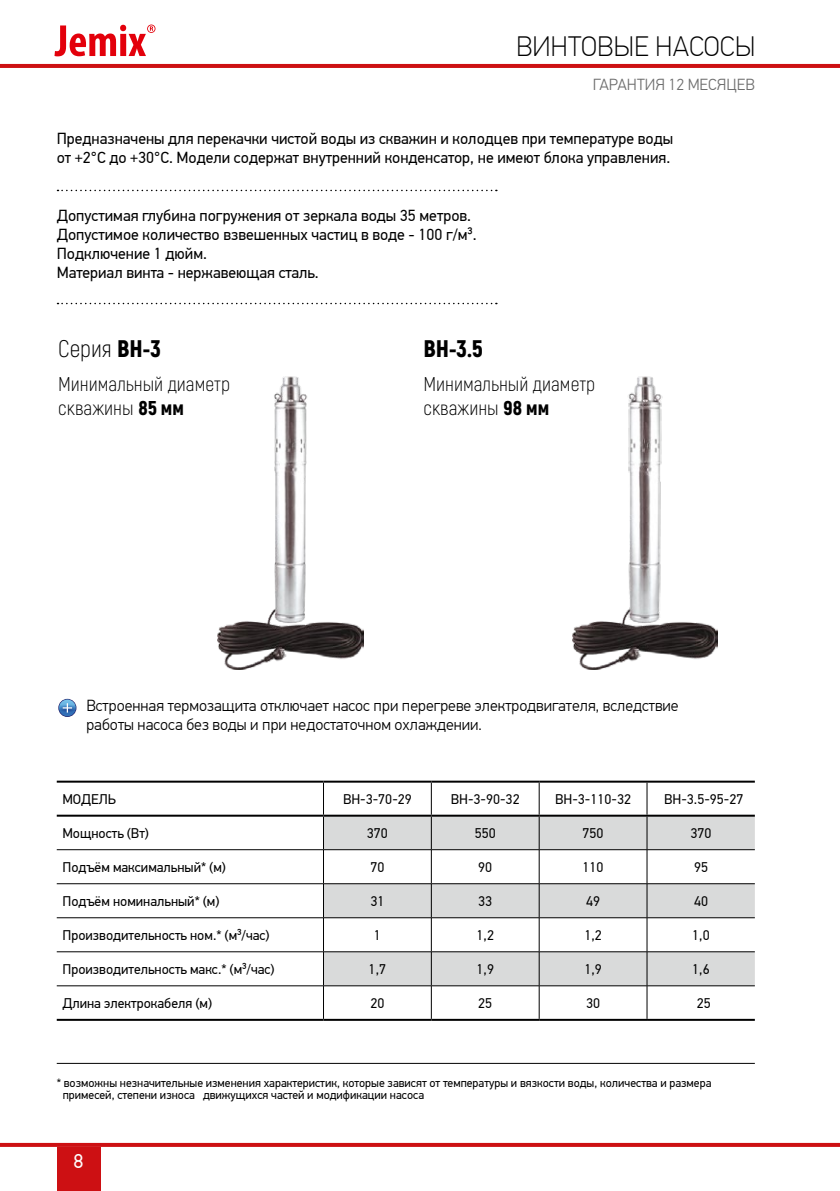
<style>
.page{position:relative;width:840px;height:1191px;background:#fff}
.page>*{position:absolute;margin:0;border:0;box-sizing:border-box;transform-origin:0 0}
.t1{font:100 28px "PF Din Text Pro";color:#000}
.t2{font:300 24px "Akrobat";color:#000}
.t3{font:900 24px "Akrobat";color:#000}
.t4{font:300 20px/24px "Akrobat";color:#000}
.t5{font:20px "PF Din Text Pro";color:#fff}
.t6{font:16px/19.2px "PF Din Text Pro";color:#000}
.t7{font:300 16px/19.2px "PF Din Text Pro";color:#000}
.t8{font:300 16px "PF Din Text Pro";color:#6e6e6e}
.t9{font:14px "PF Din Text Pro";color:#000}
.t10{font:12px/12px "PF Din Text Pro";color:#000}
.s1{font-weight:900}
</style>
<div class="page">
<hr style="left:0;top:64px;width:839px;height:4px;background:#cd1013">
<svg style="left:0;top:1142px;width:839px;height:4px;background:#d84649"></svg>
<div style="left:57px;top:1147px;width:43px;height:44px;background:#cd1013"></div>
<svg style="left:54px;top:25px;width:101px;height:31px"></svg>
<hr style="left:57px;top:1062px;width:697px;height:1px;background:#000">
<svg style="left:57px;top:190px;width:439px;height:1px"></svg>
<svg style="left:57px;top:303px;width:439px;height:1px"></svg>
<svg style="left:57px;top:782px;width:697px;height:236px"></svg>
<svg style="left:57px;top:816px;width:266px;height:169px"></svg>
<svg style="left:324px;top:816px;width:430px;height:169px;fill:#d9dada"></svg>
<hr style="left:57px;top:780px;width:266px;height:2px;background:#000">
<hr style="left:323px;top:780px;width:108px;height:2px;background:#000">
<hr style="left:323px;top:782px;width:1px;height:32px;background:#000">
<hr style="left:431px;top:780px;width:108px;height:2px;background:#000">
<hr style="left:431px;top:782px;width:1px;height:32px;background:#000">
<hr style="left:539px;top:780px;width:107px;height:2px;background:#000">
<hr style="left:538px;top:782px;width:1px;height:32px;background:#000">
<hr style="left:646px;top:780px;width:108px;height:2px;background:#000">
<hr style="left:646px;top:782px;width:1px;height:32px;background:#000">
<hr style="left:57px;top:814px;width:266px;height:2px;background:#000">
<hr style="left:323px;top:814px;width:108px;height:2px;background:#000">
<hr style="left:323px;top:816px;width:1px;height:33px;background:#000">
<hr style="left:431px;top:814px;width:108px;height:2px;background:#000">
<hr style="left:431px;top:816px;width:1px;height:33px;background:#000">
<hr style="left:539px;top:814px;width:107px;height:2px;background:#000">
<hr style="left:538px;top:816px;width:1px;height:33px;background:#000">
<hr style="left:646px;top:814px;width:108px;height:2px;background:#000">
<hr style="left:646px;top:816px;width:1px;height:33px;background:#000">
<hr style="left:57px;top:849px;width:266px;height:1px;background:#000">
<hr style="left:323px;top:849px;width:108px;height:1px;background:#000">
<hr style="left:323px;top:850px;width:1px;height:33px;background:#000">
<hr style="left:431px;top:849px;width:108px;height:1px;background:#000">
<hr style="left:431px;top:850px;width:1px;height:33px;background:#000">
<hr style="left:539px;top:849px;width:107px;height:1px;background:#000">
<hr style="left:538px;top:850px;width:1px;height:33px;background:#000">
<hr style="left:646px;top:849px;width:108px;height:1px;background:#000">
<hr style="left:646px;top:850px;width:1px;height:33px;background:#000">
<hr style="left:57px;top:883px;width:266px;height:1px;background:#000">
<hr style="left:323px;top:883px;width:108px;height:1px;background:#000">
<hr style="left:323px;top:884px;width:1px;height:33px;background:#000">
<hr style="left:431px;top:883px;width:108px;height:1px;background:#000">
<hr style="left:431px;top:884px;width:1px;height:33px;background:#000">
<hr style="left:539px;top:883px;width:107px;height:1px;background:#000">
<hr style="left:538px;top:884px;width:1px;height:33px;background:#000">
<hr style="left:646px;top:883px;width:108px;height:1px;background:#000">
<hr style="left:646px;top:884px;width:1px;height:33px;background:#000">
<hr style="left:323px;top:986px;width:1px;height:32px;background:#000">
<hr style="left:646px;top:986px;width:1px;height:32px;background:#000">
<hr style="left:323px;top:1018px;width:108px;height:2px;background:#000">
<hr style="left:431px;top:1018px;width:108px;height:2px;background:#000">
<hr style="left:539px;top:1018px;width:107px;height:2px;background:#000">
<hr style="left:57px;top:917px;width:266px;height:1px;background:#000">
<hr style="left:323px;top:917px;width:108px;height:1px;background:#000">
<hr style="left:323px;top:918px;width:1px;height:33px;background:#000">
<hr style="left:431px;top:917px;width:108px;height:1px;background:#000">
<hr style="left:431px;top:918px;width:1px;height:33px;background:#000">
<hr style="left:539px;top:917px;width:107px;height:1px;background:#000">
<hr style="left:538px;top:918px;width:1px;height:33px;background:#000">
<hr style="left:646px;top:917px;width:108px;height:1px;background:#000">
<hr style="left:646px;top:918px;width:1px;height:33px;background:#000">
<hr style="left:57px;top:951px;width:266px;height:1px;background:#000">
<hr style="left:323px;top:951px;width:108px;height:1px;background:#000">
<hr style="left:323px;top:952px;width:1px;height:33px;background:#000">
<hr style="left:431px;top:951px;width:108px;height:1px;background:#000">
<hr style="left:431px;top:952px;width:1px;height:33px;background:#000">
<hr style="left:539px;top:951px;width:107px;height:1px;background:#000">
<hr style="left:538px;top:952px;width:1px;height:33px;background:#000">
<hr style="left:646px;top:951px;width:108px;height:1px;background:#000">
<hr style="left:646px;top:952px;width:1px;height:33px;background:#000">
<hr style="left:57px;top:985px;width:266px;height:1px;background:#000">
<hr style="left:57px;top:1018px;width:266px;height:2px;background:#000">
<hr style="left:323px;top:985px;width:108px;height:1px;background:#000">
<hr style="left:431px;top:985px;width:108px;height:1px;background:#000">
<hr style="left:431px;top:986px;width:1px;height:32px;background:#000">
<hr style="left:539px;top:985px;width:107px;height:1px;background:#000">
<hr style="left:538px;top:986px;width:1px;height:32px;background:#000">
<hr style="left:646px;top:985px;width:108px;height:1px;background:#000">
<hr style="left:646px;top:1018px;width:108px;height:2px;background:#000">
<img style="left:217px;top:377px;width:146px;height:292px">
<img style="left:572px;top:377px;width:145px;height:292px">
<svg style="left:58px;top:699px;width:18px;height:18px"></svg>
<svg style="left:59px;top:699px;width:17px;height:17px"></svg>
<svg style="left:63px;top:703px;width:9px;height:9px"></svg>
<h1 class="t1" style="left:516px;top:31px;width:240px">ВИНТОВЫЕ НАСОСЫ</h1>
<p class="t8" style="left:592px;top:76px;width:163px">ГАРАНТИЯ 12 МЕСЯЦЕВ</p>
<p class="t6" style="left:57px;top:129px;width:617px">Предназначены для перекачки чистой воды из скважин и колодцев при температуре воды от +2°С до +30°С. Модели содержат внутренний конденсатор, не имеют блока управления.</p>
<p class="t6" style="left:57px;top:206px;width:421px">Допустимая глубина погружения от зеркала воды 35 метров.<br>Допустимое количество взвешенных частиц в воде - 100 г/м³.<br>Подключение 1 дюйм.<br>Материал винта - нержавеющая сталь.</p>
<h2 class="t2" style="left:58px;top:334px;width:104px">Серия <span class="s1">ВН-3</span></h2>
<h2 class="t3" style="left:423px;top:333px;width:61px">ВН-3.5</h2>
<p class="t4" style="left:58px;top:371px;width:173px">Минимальный диаметр скважины <span class="s1">85 мм</span></p>
<p class="t4" style="left:423px;top:371px;width:173px">Минимальный диаметр скважины <span class="s1">98 мм</span></p>
<p class="t7" style="left:86px;top:696px;width:593px">Встроенная термозащита отключает насос при перегреве электродвигателя, вследствие работы насоса без воды и при недостаточном охлаждении.</p>
<p class="t9" style="left:62px;top:791px;width:55px">МОДЕЛЬ</p>
<p class="t9" style="left:343px;top:791px;width:70px">ВН-3-70-29</p>
<p class="t9" style="left:450px;top:791px;width:70px">ВН-3-90-32</p>
<p class="t9" style="left:555px;top:791px;width:77px">ВН-3-110-32</p>
<p class="t9" style="left:663px;top:791px;width:81px">ВН-3.5-95-27</p>
<p class="t9" style="left:62px;top:825px;width:88px">Мощность (Вт)</p>
<p class="t9" style="left:367px;top:825px;width:22px">370</p>
<p class="t9" style="left:474px;top:825px;width:22px">550</p>
<p class="t9" style="left:582px;top:825px;width:22px">750</p>
<p class="t9" style="left:690px;top:825px;width:22px">370</p>
<p class="t9" style="left:62px;top:859px;width:165px">Подъём максимальный* (м)</p>
<p class="t9" style="left:370px;top:859px;width:15px">70</p>
<p class="t9" style="left:478px;top:859px;width:15px">90</p>
<p class="t9" style="left:582px;top:859px;width:22px">110</p>
<p class="t9" style="left:693px;top:859px;width:15px">95</p>
<p class="t9" style="left:62px;top:893px;width:158px">Подъём номинальный* (м)</p>
<p class="t9" style="left:370px;top:893px;width:15px">31</p>
<p class="t9" style="left:478px;top:893px;width:15px">33</p>
<p class="t9" style="left:585px;top:893px;width:15px">49</p>
<p class="t9" style="left:693px;top:893px;width:15px">40</p>
<p class="t9" style="left:62px;top:927px;width:209px">Производительность ном.* (м³/час)</p>
<p class="t9" style="left:374px;top:927px;width:8px">1</p>
<p class="t9" style="left:476px;top:927px;width:19px">1,2</p>
<p class="t9" style="left:584px;top:927px;width:19px">1,2</p>
<p class="t9" style="left:692px;top:927px;width:19px">1,0</p>
<p class="t9" style="left:62px;top:961px;width:214px">Производительность макс.* (м³/час)</p>
<p class="t9" style="left:368px;top:961px;width:19px">1,7</p>
<p class="t9" style="left:476px;top:961px;width:19px">1,9</p>
<p class="t9" style="left:584px;top:961px;width:19px">1,9</p>
<p class="t9" style="left:692px;top:961px;width:19px">1,6</p>
<p class="t9" style="left:62px;top:994px;width:151px">Длина электрокабеля (м)</p>
<p class="t9" style="left:370px;top:994px;width:15px">20</p>
<p class="t9" style="left:478px;top:994px;width:15px">25</p>
<p class="t9" style="left:585px;top:994px;width:15px">30</p>
<p class="t9" style="left:696px;top:994px;width:15px">25</p>
<p class="t10" style="left:63px;top:1076px;width:650px;text-indent:-6px">* возможны незначительные изменения характеристик, которые зависят от температуры и вязкости воды, количества и размера примесей, степени износа движущихся частей и модификации насоса</p>
<p class="t5" style="left:74px;top:1149px;width:11px">8</p>
</div>
